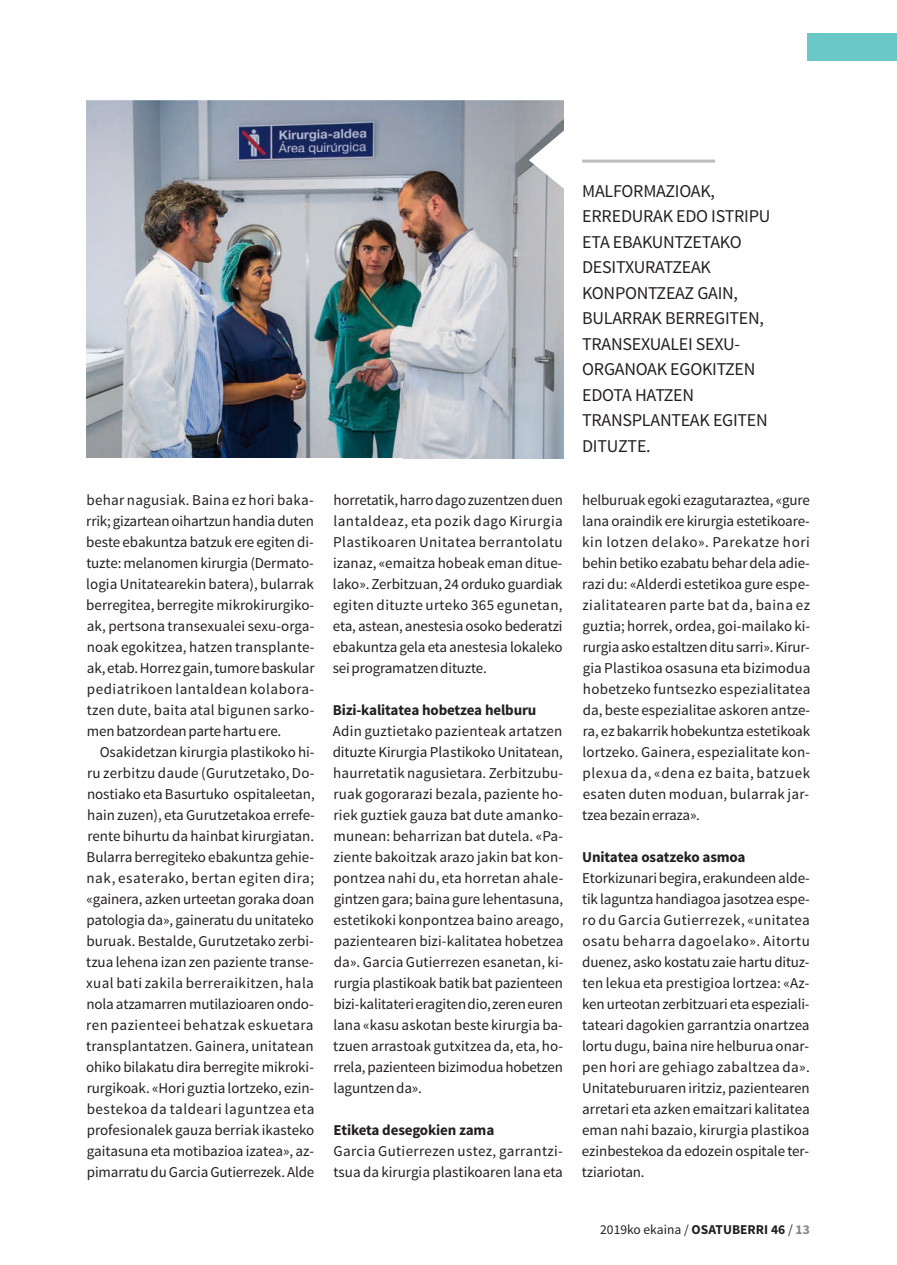
<style>
.page{position:relative;width:897px;height:1265px;background:#fff}
.page>*{position:absolute;margin:0;border:0;box-sizing:border-box;transform-origin:0 0}
.t1{font:18px/25.5px "Source Sans Pro";letter-spacing:-.015em;color:#231f20}
.t2{font:15px/21px "Source Sans Pro";letter-spacing:-.01em;color:#231f20;text-align:justify}
.t3{font:700 15px "Source Sans Pro";letter-spacing:-.01em;color:#231f20}
.t4{font:13.5px "Source Sans Pro";color:#231f20}
.s1{font-weight:700}
.s2{font-weight:700;color:#87888a}
</style>
<div class="page">
<div style="left:808px;top:33px;width:89px;height:28px;background:#6ac8c7"></div>
<hr style="left:582px;top:160px;width:133px;height:3px;background:#bcbdc0">
<img style="left:87px;top:100px;width:477px;height:358px">
<svg style="left:529px;top:130px;width:35px;height:60px"></svg>
<p class="t2" style="left:86px;top:490px;width:230px">behar nagusiak. Baina ez hori baka&shy;rrik; gizartean oihartzun handia duten beste ebakuntza batzuk ere egiten di&shy;tuzte: melanomen kirurgia (Dermato&shy;logia Unitatearekin batera), bularrak berregitea, berregite mikrokirurgiko&shy;ak, pertsona transexualei sexu-orga&shy;noak egokitzea, hatzen transplante&shy;ak, etab. Horrez gain, tumore baskular pediatrikoen lantaldean kolabora&shy;tzen dute, baita atal bigunen sarko&shy;men batzordean parte hartu ere.</p>
<p class="t2" style="left:86px;top:742px;width:230px;text-indent:14px">Osakidetzan kirurgia plastikoko hi&shy;ru zerbitzu daude (Gurutzetako, Do&shy;nostiako eta Basurtuko ospitaleetan, hain zuzen), eta Gurutzetakoa errefe&shy;rente bihurtu da hainbat kirurgiatan.<br>Bularra berregiteko ebakuntza gehie&shy;nak, esaterako, bertan egiten dira; «gainera, azken urteetan goraka doan patologia da», gaineratu du unitateko buruak. Bestalde, Gurutzetako zerbi&shy;tzua lehena izan zen paziente transe&shy;xual bati zakila berreraikitzen, hala nola atzamarren mutilazioaren ondo&shy;ren pazienteei behatzak eskuetara transplantatzen. Gainera, unitatean ohiko bilakatu dira berregite mikroki&shy;rurgikoak. «Hori guztia lortzeko, ezin&shy;bestekoa da taldeari laguntzea eta profesionalek gauza berriak ikasteko gaitasuna eta motibazioa izatea», az&shy;pimarratu du Garcia Gutierrezek. Alde</p>
<p class="t2" style="left:333px;top:490px;width:232px">horretatik, harro dago zuzentzen duen lantaldeaz, eta pozik dago Kirurgia Plastikoaren Unitatea berrantolatu izanaz, «emaitza hobeak eman ditue&shy;lako». Zerbitzuan, 24 orduko guardiak egiten dituzte urteko 365 egunetan, eta, astean, anestesia osoko bederatzi ebakuntza gela eta anestesia lokaleko sei programatzen dituzte.</p>
<p class="t3" style="left:333px;top:700px;width:205px">Bizi-kalitatea hobetzea helburu</p>
<p class="t2" style="left:333px;top:721px;width:232px">Adin guztietako pazienteak artatzen dituzte Kirurgia Plastikoko Unitatean, haurretatik nagusietara. Zerbitzubu&shy;ruak gogorarazi bezala, paziente ho&shy;riek guztiek gauza bat dute amanko&shy;munean: beharrizan bat dutela. «Pa&shy;ziente bakoitzak arazo jakin bat kon&shy;pontzea nahi du, eta horretan ahale&shy;gintzen gara; baina gure lehentasuna, estetikoki konpontzea baino areago, pazientearen bizi-kalitatea hobetzea da». Garcia Gutierrezen esanetan, ki&shy;rurgia plastikoak batik bat pazienteen bizi-kalitateri eragiten dio, zeren euren lana «kasu askotan beste kirurgia ba&shy;tzuen arrastoak gutxitzea da, eta, ho&shy;rrela, pazienteen bizimodua hobetzen laguntzen da».</p>
<p class="t3" style="left:333px;top:1120px;width:162px">Etiketa desegokien zama</p>
<p class="t2" style="left:333px;top:1141px;width:231px">Garcia Gutierrezen ustez, garrantzi&shy;tsua da kirurgia plastikoaren lana eta</p>
<p class="t1" style="left:582px;top:178px;width:190px">MALFORMAZIOAK,<br>ERREDURAK EDO ISTRIPU<br>ETA EBAKUNTZETAKO<br>DESITXURATZEAK<br>KONPONTZEAZ GAIN,<br>BULARRAK BERREGITEN,<br>TRANSEXUALEI SEXU-<br>ORGANOAK EGOKITZEN<br>EDOTA HATZEN<br>TRANSPLANTEAK EGITEN<br>DITUZTE.</p>
<p class="t2" style="left:582px;top:490px;width:230px">helburuak egoki ezagutaraztea, «gure lana oraindik ere kirurgia estetikoare&shy;kin lotzen delako». Parekatze hori behin betiko ezabatu behar dela adie&shy;razi du: «Alderdi estetikoa gure espe&shy;zialitatearen parte bat da, baina ez guztia; horrek, ordea, goi-mailako ki&shy;rurgia asko estaltzen ditu sarri». Kirur&shy;gia Plastikoa osasuna eta bizimodua hobetzeko funtsezko espezialitatea da, beste espezialitae askoren antze&shy;ra, ez bakarrik hobekuntza estetikoak lortzeko. Gainera, espezialitate kon&shy;plexua da, «dena ez baita, batzuek esaten duten moduan, bularrak jar&shy;tzea bezain erraza».</p>
<p class="t3" style="left:582px;top:847px;width:165px">Unitatea osatzeko asmoa</p>
<p class="t2" style="left:582px;top:868px;width:230px">Etorkizunari begira, erakundeen alde&shy;tik laguntza handiagoa jasotzea espe&shy;ro du Garcia Gutierrezek, «unitatea osatu beharra dagoelako». Aitortu duenez, asko kostatu zaie hartu dituz&shy;ten lekua eta prestigioa lortzea: «Az&shy;ken urteotan zerbitzuari eta espeziali&shy;tateari dagokien garrantzia onartzea lortu dugu, baina nire helburua onar&shy;pen hori are gehiago zabaltzea da».<br>Unitateburuaren iritziz, pazientearen arretari eta azken emaitzari kalitatea eman nahi bazaio, kirurgia plastikoa ezinbestekoa da edozein ospitale ter&shy;tziariotan.</p>
<p class="t4" style="left:600px;top:1221px;width:211px">2019ko ekaina / <span class="s1">OSATUBERRI 46</span> / <span class="s2">13</span></p>
</div>
